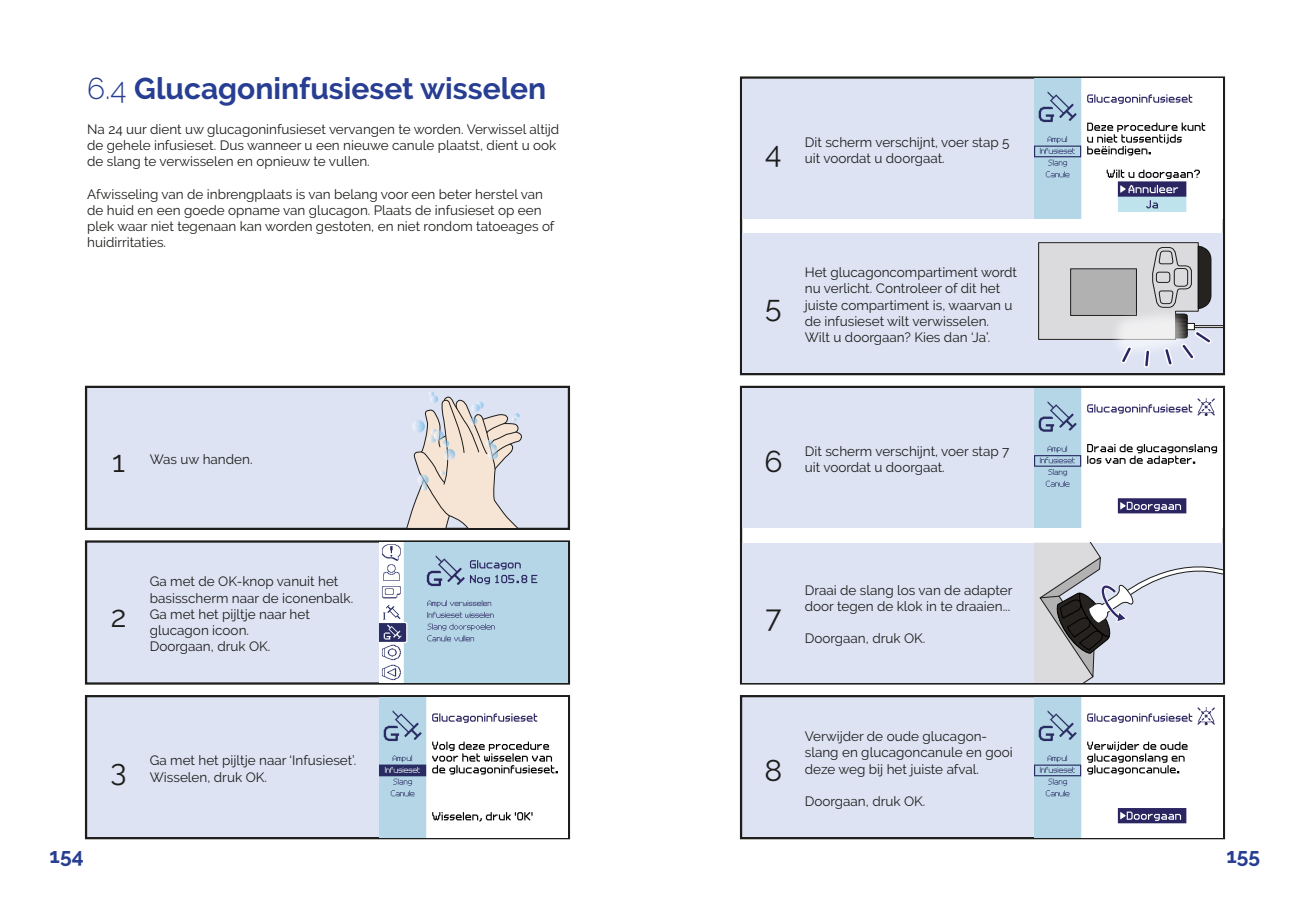
<style>
.page{position:relative;width:1310px;height:919px;background:#fff}
.page>*{position:absolute;margin:0;border:0;box-sizing:border-box;transform-origin:0 0}
.H6_Glucagon{font:700 30px "Raleway";color:#273e92}
.t1{font:30px "Raleway";color:#1d1d1b}
.t2{font:700 21px "Raleway";color:#273e92}
.t3{font:13.5px/16.2px "Raleway";color:#1d1d1b}
.s1{font-weight:300}
</style>
<div class="page">
<svg style="left:739px;top:385px;width:487px;height:300px"></svg>
<svg style="left:739px;top:76px;width:487px;height:300px"></svg>
<svg style="left:84px;top:385px;width:487px;height:145px;background:#d4d9e8"></svg>
<svg style="left:84px;top:540px;width:487px;height:145px;background:#d2d7e6"></svg>
<svg style="left:84px;top:695px;width:487px;height:145px;background:#d2d7e6"></svg>
<svg style="left:403px;top:391px;width:123px;height:136px;background:#dfdad8"></svg>
<img style="left:379px;top:542px;width:189px;height:140px">
<img style="left:379px;top:697px;width:189px;height:140px">
<div style="left:742px;top:233px;width:480px;height:140px;background:#dde3f3"></div>
<div style="left:742px;top:79px;width:480px;height:139px;background:#dde3f3"></div>
<div style="left:742px;top:388px;width:480px;height:139px;background:#dde3f3"></div>
<div style="left:742px;top:542px;width:480px;height:140px;background:#dde3f3"></div>
<svg style="left:739px;top:695px;width:487px;height:145px;background:#d2d8e6"></svg>
<svg style="left:1038px;top:242px;width:184px;height:126px"></svg>
<img style="left:1034px;top:79px;width:188px;height:139px">
<img style="left:1034px;top:697px;width:188px;height:140px">
<img style="left:1034px;top:388px;width:188px;height:139px">
<svg style="left:1034px;top:542px;width:188px;height:140px"></svg>
<p class="H6_Glucagon" style="left:87px;top:72px;width:461px"><span class="s1">6.4</span> Glucagoninfusieset wisselen</p>
<p class="t3" style="left:87px;top:121px;width:473px">Na 24 uur dient uw glucagoninfusieset vervangen te worden. Verwissel altijd de gehele infusieset. Dus wanneer u een nieuwe canule plaatst, dient u ook de slang te verwisselen en opnieuw te vullen.</p>
<p class="t3" style="left:87px;top:186px;width:469px">Afwisseling van de inbrengplaats is van belang voor een beter herstel van de huid en een goede opname van glucagon. Plaats de infusieset op een plek waar niet tegenaan kan worden gestoten, en niet rondom tatoeages of huidirritaties.</p>
<p class="t1" style="left:112px;top:444px;width:14px">1</p>
<p class="t3" style="left:150px;top:451px;width:104px">Was uw handen.</p>
<p class="t1" style="left:111px;top:598px;width:17px">2</p>
<p class="t3" style="left:150px;top:573px;width:205px">Ga met de OK-knop vanuit het basisscherm naar de iconenbalk.</p>
<p class="t3" style="left:150px;top:606px;width:162px">Ga met het pijltje naar het glucagon icoon.</p>
<p class="t3" style="left:150px;top:638px;width:122px">Doorgaan, druk OK.</p>
<p class="t1" style="left:110px;top:753px;width:18px">3</p>
<p class="t3" style="left:150px;top:752px;width:208px">Ga met het pijltje naar ‘Infusieset’.</p>
<p class="t3" style="left:150px;top:768px;width:119px">Wisselen, druk OK.</p>
<p class="t1" style="left:765px;top:135px;width:18px">4</p>
<p class="t3" style="left:805px;top:134px;width:206px">Dit scherm verschijnt, voer stap 5</p>
<p class="t3" style="left:805px;top:150px;width:142px">uit voordat u doorgaat.</p>
<p class="t1" style="left:765px;top:289px;width:18px">5</p>
<p class="t3" style="left:805px;top:264px;width:214px">Het glucagoncompartiment wordt nu verlicht. Controleer of dit het juiste compartiment is, waarvan u de infusieset wilt verwisselen.</p>
<p class="t3" style="left:805px;top:329px;width:187px">Wilt u doorgaan? Kies dan ‘Ja’.</p>
<p class="t1" style="left:764px;top:444px;width:20px">6</p>
<p class="t3" style="left:805px;top:443px;width:206px">Dit scherm verschijnt, voer stap 7 uit voordat u doorgaat.</p>
<p class="t1" style="left:765px;top:598px;width:18px">7</p>
<p class="t3" style="left:805px;top:581px;width:209px">Draai de slang los van de adapter door tegen de klok in te draaien...</p>
<p class="t3" style="left:805px;top:630px;width:122px">Doorgaan, druk OK.</p>
<p class="t1" style="left:764px;top:753px;width:19px">8</p>
<p class="t3" style="left:805px;top:728px;width:184px">Verwijder de oude glucagon-</p>
<p class="t3" style="left:805px;top:744px;width:209px">slang en glucagoncanule en gooi deze weg bij het juiste afval.</p>
<p class="t3" style="left:805px;top:793px;width:122px">Doorgaan, druk OK.</p>
<h2 class="t2" style="left:50px;top:843px;width:35px">154</h2>
<h2 class="t2" style="left:1226px;top:843px;width:35px">155</h2>
</div>
